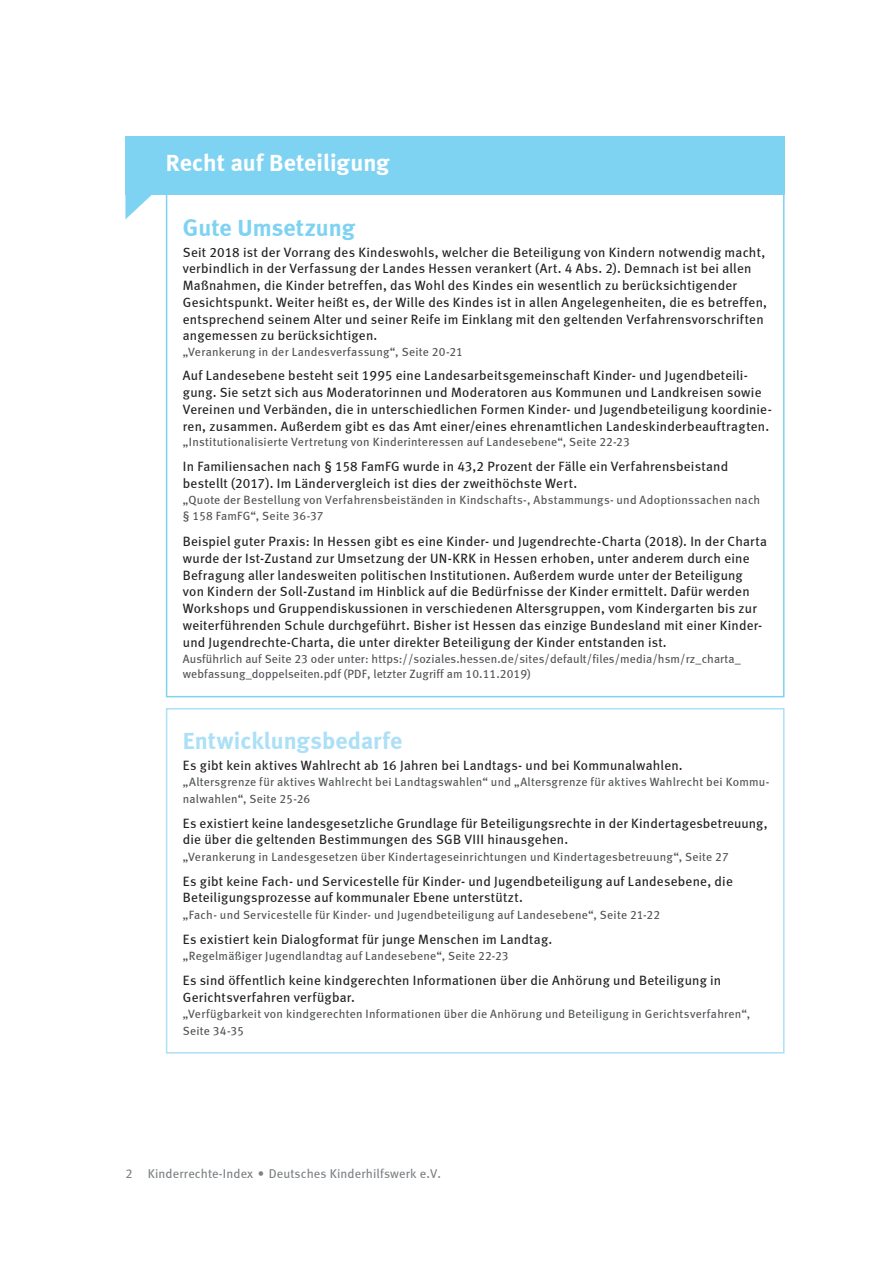
<style>
.page{position:relative;width:893px;height:1263px;background:#fff}
.page>*{position:absolute;margin:0;border:0;box-sizing:border-box;transform-origin:0 0}
.t1{font:24px "Meta Bold LF";color:#fff}
.t2{font:24px "Meta Bold LF";letter-spacing:.005em;color:#ace0f6}
.t3{font:24px "Meta Bold LF";color:#7ed3f2}
.t4{font:13.5px/17px "Meta Book LF";letter-spacing:.015em;color:#231f20}
.t5{font:12.75px "Meta Book LF";letter-spacing:.01em;color:#7d8184}
.t6{font:12px/16.5px "Meta Book LF";letter-spacing:.02em;color:#505356}
</style>
<div class="page">
<div style="left:125px;top:136px;width:659px;height:58px;background:#7ed3f2"></div>
<div style="left:166px;top:708px;width:618px;height:345px;border:2px solid #ace0f6"></div>
<svg style="left:125px;top:194px;width:264px;height:25px"></svg>
<h1 class="t1" style="left:166px;top:149px;width:225px">Recht auf Beteiligung</h1>
<h1 class="t3" style="left:183px;top:214px;width:174px">Gute Umsetzung</h1>
<p class="t4" style="left:183px;top:243px;width:586px">Seit 2018 ist der Vorrang des Kindeswohls, welcher die Beteiligung von Kindern notwendig macht, verbindlich in der Verfassung der Landes Hessen verankert (Art. 4 Abs. 2). Demnach ist bei allen Maßnahmen, die Kinder betreffen, das Wohl des Kindes ein wesentlich zu berücksichtigender Gesichtspunkt. Weiter heißt es, der Wille des Kindes ist in allen Angelegenheiten, die es betreffen, entsprechend seinem Alter und seiner Reife im Einklang mit den geltenden Verfahrensvorschriften angemessen zu berücksichtigen.</p>
<p class="t6" style="left:183px;top:343px;width:281px">„Verankerung in der Landesverfassung“, Seite 20-21</p>
<p class="t4" style="left:183px;top:367px;width:590px">Auf Landesebene besteht seit 1995 eine Landesarbeitsgemeinschaft Kinder- und Jugendbeteili&shy;gung. Sie setzt sich aus Moderatorinnen und Moderatoren aus Kommunen und Landkreisen sowie Vereinen und Verbänden, die in unterschiedlichen Formen Kinder- und Jugendbeteiligung koordinie&shy;ren, zusammen. Außerdem gibt es das Amt einer/eines ehrenamtlichen Landeskinderbeauftragten.</p>
<p class="t6" style="left:183px;top:434px;width:448px">„Institutionalisierte Vertretung von Kinderinteressen auf Landesebene“, Seite 22-23</p>
<p class="t4" style="left:183px;top:457px;width:547px;line-height:17.7px">In Familiensachen nach § 158 FamFG wurde in 43,2 Prozent der Fälle ein Verfahrensbeistand bestellt (2017). Im Ländervergleich ist dies der zweithöchste Wert.</p>
<p class="t6" style="left:183px;top:492px;width:579px;line-height:15.6px">„Quote der Bestellung von Verfahrensbeiständen in Kindschafts-, Abstammungs- und Adoptionssachen nach § 158 FamFG“, Seite 36-37</p>
<p class="t4" style="left:183px;top:532px;width:586px">Beispiel guter Praxis: In Hessen gibt es eine Kinder- und Jugendrechte-Charta (2018). In der Charta wurde der Ist-Zustand zur Umsetzung der UN-KRK in Hessen erhoben, unter anderem durch eine Befragung aller landesweiten politischen Institutionen. Außerdem wurde unter der Beteiligung von Kindern der Soll-Zustand im Hinblick auf die Bedürfnisse der Kinder ermittelt. Dafür werden Workshops und Gruppendiskussionen in verschiedenen Altersgruppen, vom Kindergarten bis zur weiterführenden Schule durchgeführt. Bisher ist Hessen das einzige Bundesland mit einer Kinder&shy;und Jugendrechte-Charta, die unter direkter Beteiligung der Kinder entstanden ist.</p>
<p class="t6" style="left:183px;top:651px;width:559px;line-height:15px">Ausführlich auf Seite 23 oder unter: https://soziales.hessen.de/sites/default/files/media/hsm/rz_charta_ webfassung_doppelseiten.pdf (PDF, letzter Zugriff am 10.11.2019)</p>
<h1 class="t2" style="left:183px;top:726px;width:221px">Entwicklungsbedarfe</h1>
<p class="t4" style="left:183px;top:756px;width:501px">Es gibt kein aktives Wahlrecht ab 16 Jahren bei Landtags- und bei Kommunalwahlen.</p>
<p class="t6" style="left:183px;top:774px;width:588px">„Altersgrenze für aktives Wahlrecht bei Landtagswahlen“ und „Altersgrenze für aktives Wahlrecht bei Kommu&shy;nalwahlen“, Seite 25-26</p>
<p class="t4" style="left:183px;top:815px;width:586px;line-height:16.5px">Es existiert keine landesgesetzliche Grundlage für Beteiligungsrechte in der Kindertagesbetreuung, die über die geltenden Bestimmungen des SGB VIII hinausgehen.</p>
<p class="t6" style="left:183px;top:848px;width:547px">„Verankerung in Landesgesetzen über Kindertageseinrichtungen und Kindertagesbetreuung“, Seite 27</p>
<p class="t4" style="left:183px;top:873px;width:552px;line-height:16.5px">Es gibt keine Fach- und Servicestelle für Kinder- und Jugendbeteiligung auf Landesebene, die<br>Beteiligungsprozesse auf kommunaler Ebene unterstützt.</p>
<p class="t6" style="left:183px;top:906px;width:479px">„Fach- und Servicestelle für Kinder- und Jugendbeteiligung auf Landesebene“, Seite 21-22</p>
<p class="t4" style="left:183px;top:930px;width:371px">Es existiert kein Dialogformat für junge Menschen im Landtag.</p>
<p class="t6" style="left:183px;top:948px;width:327px">„Regelmäßiger Jugendlandtag auf Landesebene“, Seite 22-23</p>
<p class="t4" style="left:183px;top:972px;width:540px;line-height:16.5px">Es sind öffentlich keine kindgerechten Informationen über die Anhörung und Beteiligung in<br>Gerichtsverfahren verfügbar.</p>
<p class="t6" style="left:183px;top:1006px;width:569px">„Verfügbarkeit von kindgerechten Informationen über die Anhörung und Beteiligung in Gerichtsverfahren“,<br>Seite 34-35</p>
<p class="t5" style="left:125px;top:1165px;width:317px">2 Kinderrechte-Index • Deutsches Kinderhilfswerk e.V.</p>
</div>
